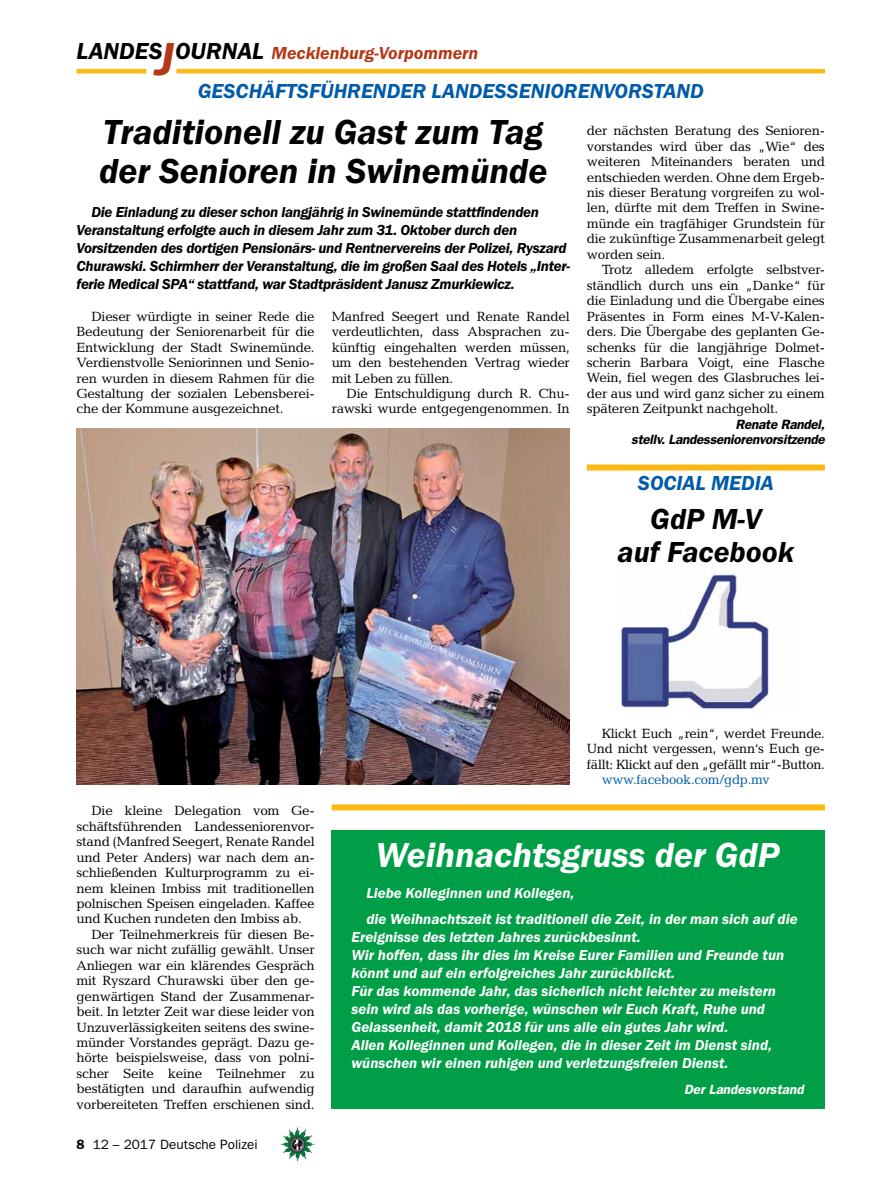
<style>
.page{position:relative;width:893px;height:1191px;background:#fff}
.page>*{position:absolute;margin:0;border:0;box-sizing:border-box;transform-origin:0 0}
.t1{font:italic 600 36px/39px "Franklin Gothic Itc T";color:#000}
.t2{font:italic 600 36px "Franklin Gothic Itc T";color:#fff}
.t3{font:italic 600 30px/33px "Franklin Gothic Itc T";color:#000;text-align:center}
.t4{font:italic 600 21px "Franklin Gothic Itc T";color:#005baa}
.t5{font:italic 600 18px "Franklin Gothic Itc T";color:#b33916}
.t6{font:italic 600 15px/18px "Franklin Gothic Itc T";color:#fff}
.t7{font:italic 600 15px/18px "Franklin Gothic Itc T";letter-spacing:-.02em;color:#000}
.t8{font:13.5px/15.5px "Candida";letter-spacing:-.02em;color:#000;text-align:justify}
.t9{font:italic 600 13.5px/15.5px "Franklin Gothic";letter-spacing:-.02em;color:#000;text-align:right}
.t10{font:13.5px "Franklin Gothic";color:#000}
.t11{font:13.5px "Candida";letter-spacing:-.02em;color:#005baa}
.t12{font:italic 600 13.5px "Franklin Gothic";color:#fff}
.s1{font-size:24px;color:#000}
.s2{font-size:48px}
.s3{font-weight:600}
</style>
<div class="page">
<hr style="left:77px;top:69px;width:69px;height:4px;background:#fdb913">
<hr style="left:176px;top:69px;width:649px;height:4px;background:#fdb913">
<img style="left:281px;top:1128px;width:16px;height:24px">
<div style="left:332px;top:830px;width:493px;height:279px;background:#009f47"></div>
<img style="left:77px;top:429px;width:493px;height:355px">
<div style="left:587px;top:464px;width:238px;height:6px;background:#fdb913"></div>
<img style="left:621px;top:571px;width:149px;height:138px">
<div style="left:332px;top:804px;width:493px;height:6px;background:#fdb913"></div>
<h3 class="t5" style="left:77px;top:42px;width:403px"><span class="s1">LANDES</span><span class="s2">J</span><span class="s1">OURNAL</span> Mecklenburg-Vorpommern</h3>
<h3 class="t4" style="left:198px;top:79px;width:28px">Gesch</h3>
<h3 class="t4" style="left:262px;top:79px;width:49px">äftsführender</h3>
<h3 class="t4" style="left:431px;top:79px;width:25px">Landesseniorenvors</h3>
<h3 class="t4" style="left:654px;top:79px;width:25px">tand</h3>
<h1 class="t1" style="left:99px;top:112px;width:450px">Traditionell zu Gast zum Tag der Senioren in Swinemünde</h1>
<p class="t7" style="left:77px;top:203px;width:495px;text-indent:15px">Die Einladung zu dieser schon langjährig in Swinemünde stattfindenden Veranstaltung erfolgte auch in diesem Jahr zum 31. Oktober durch den Vorsitzenden des dortigen Pensionärs- und Rentnervereins der Polizei, Ryszard Churawski. Schirmherr der Veranstaltung, die im großen Saal des Hotels „Inter&shy;ferie Medical SPA“ stattfand, war Stadtpräsident Janusz Zmurkiewicz.</p>
<p class="t8" style="left:332px;top:308px;width:240px">Manfred Seegert und Renate Randel verdeutlichten, dass Absprachen zu&shy;künftig eingehalten werden müssen, um den bestehenden Vertrag wieder mit Leben zu füllen.</p>
<p class="t8" style="left:332px;top:386px;width:240px;text-align:right">Die Entschuldigung durch R. Chu&shy;rawski wurde entgegengenommen. In</p>
<p class="t8" style="left:77px;top:308px;width:240px;text-indent:15px">Dieser würdigte in seiner Rede die Bedeutung der Seniorenarbeit für die Entwicklung der Stadt Swinemünde.<br>Verdienstvolle Seniorinnen und Senio&shy;ren wurden in diesem Rahmen für die Gestaltung der sozialen Lebensberei&shy;che der Kommune ausgezeichnet.</p>
<p class="t8" style="left:587px;top:123px;width:240px">der nächsten Beratung des Senioren&shy;vorstandes wird über das „Wie“ des weiteren Miteinanders beraten und entschieden werden. Ohne dem Ergeb&shy;nis dieser Beratung vorgreifen zu wol&shy;len, dürfte mit dem Treffen in Swine&shy;münde ein tragfähiger Grundstein für die zukünftige Zusammenarbeit gelegt worden sein.</p>
<p class="t8" style="left:587px;top:262px;width:240px;text-indent:15px">Trotz alledem erfolgte selbstver&shy;ständlich durch uns ein „Danke“ für die Einladung und die Übergabe eines Präsentes in Form eines M-V-Kalen&shy;ders. Die Übergabe des geplanten Ge&shy;schenks für die langjährige Dolmet&shy;scherin Barbara Voigt, eine Flasche Wein, fiel wegen des Glasbruches lei&shy;der aus und wird ganz sicher zu einem späteren Zeitpunkt nachgeholt.</p>
<p class="t9" style="left:631px;top:416px;width:195px">Renate Randel,<br>stellv. Landesseniorenvorsitzende</p>
<h3 class="t4" style="left:638px;top:471px;width:137px">SOCIAL MEDIA</h3>
<h2 class="t3" style="left:618px;top:501px;width:178px">GdP M-V<br>auf Facebook</h2>
<p class="t8" style="left:587px;top:725px;width:240px;text-indent:15px">Klickt Euch „rein“, werdet Freunde.<br>Und nicht vergessen, wenn‘s Euch ge&shy;fällt: Klickt auf den „gefällt mir“-Button.</p>
<p class="t11" style="left:602px;top:772px;width:170px">www.facebook.com/gdp.mv</p>
<p class="t8" style="left:91px;top:803px;width:225px">Die kleine Delegation vom Ge-</p>
<p class="t8" style="left:77px;top:818px;width:240px">schäftsführenden Landesseniorenvor-</p>
<p class="t8" style="left:77px;top:834px;width:240px">stand (Manfred Seegert, Renate Randel</p>
<p class="t8" style="left:77px;top:849px;width:240px">und Peter Anders) war nach dem an-</p>
<p class="t8" style="left:77px;top:864px;width:240px">schließenden Kulturprogramm zu ei-</p>
<p class="t8" style="left:77px;top:880px;width:240px">nem kleinen Imbiss mit traditionellen</p>
<p class="t8" style="left:77px;top:895px;width:240px">polnischen Speisen eingeladen. Kaffee</p>
<p class="t8" style="left:77px;top:911px;width:227px">und Kuchen rundeten den Imbiss ab.</p>
<p class="t8" style="left:91px;top:926px;width:225px">Der Teilnehmerkreis für diesen Be-</p>
<p class="t8" style="left:77px;top:942px;width:240px">such war nicht zufällig gewählt. Unser</p>
<p class="t8" style="left:77px;top:957px;width:240px">Anliegen war ein klärendes Gespräch</p>
<p class="t8" style="left:77px;top:973px;width:240px">mit Ryszard Churawski über den ge-</p>
<p class="t8" style="left:77px;top:988px;width:240px">genwärtigen Stand der Zusammenar-</p>
<p class="t8" style="left:77px;top:1003px;width:240px">beit. In letzter Zeit war diese leider von</p>
<p class="t8" style="left:77px;top:1019px;width:240px">Unzuverlässigkeiten seitens des swine-</p>
<p class="t8" style="left:77px;top:1034px;width:240px">münder Vorstandes geprägt. Dazu ge-</p>
<p class="t8" style="left:77px;top:1050px;width:240px">hörte beispielsweise, dass von polni-</p>
<p class="t8" style="left:77px;top:1065px;width:240px">scher Seite keine Teilnehmer zu</p>
<p class="t8" style="left:77px;top:1081px;width:240px">bestätigten und daraufhin aufwendig</p>
<p class="t8" style="left:77px;top:1096px;width:240px">vorbereiteten Treffen erschienen sind.</p>
<p class="t10" style="left:77px;top:1136px;width:183px"><span class="s3">8</span> 12 – 2017 Deutsche Polizei</p>
<h1 class="t2" style="left:376px;top:833px;width:405px">Weihnachtsgruss der GdP</h1>
<p class="t6" style="left:366px;top:879px;width:433px;line-height:26.5px">Liebe Kolleginnen und Kollegen,<br>die Weihnachtszeit ist traditionell die Zeit, in der man sich auf die</p>
<p class="t6" style="left:351px;top:927px;width:434px">Ereignisse des letzten Jahres zurückbesinnt.<br>Wir hoffen, dass ihr dies im Kreise Eurer Familien und Freunde tun könnt und auf ein erfolgreiches Jahr zurückblickt.<br>Für das kommende Jahr, das sicherlich nicht leichter zu meistern sein wird als das vorherige, wünschen wir Euch Kraft, Ruhe und Gelassenheit, damit 2018 für uns alle ein gutes Jahr wird.<br>Allen Kolleginnen und Kollegen, die in dieser Zeit im Dienst sind, wünschen wir einen ruhigen und verletzungsfreien Dienst.</p>
<p class="t12" style="left:684px;top:1081px;width:121px">Der Landesvorstand</p>
</div>
